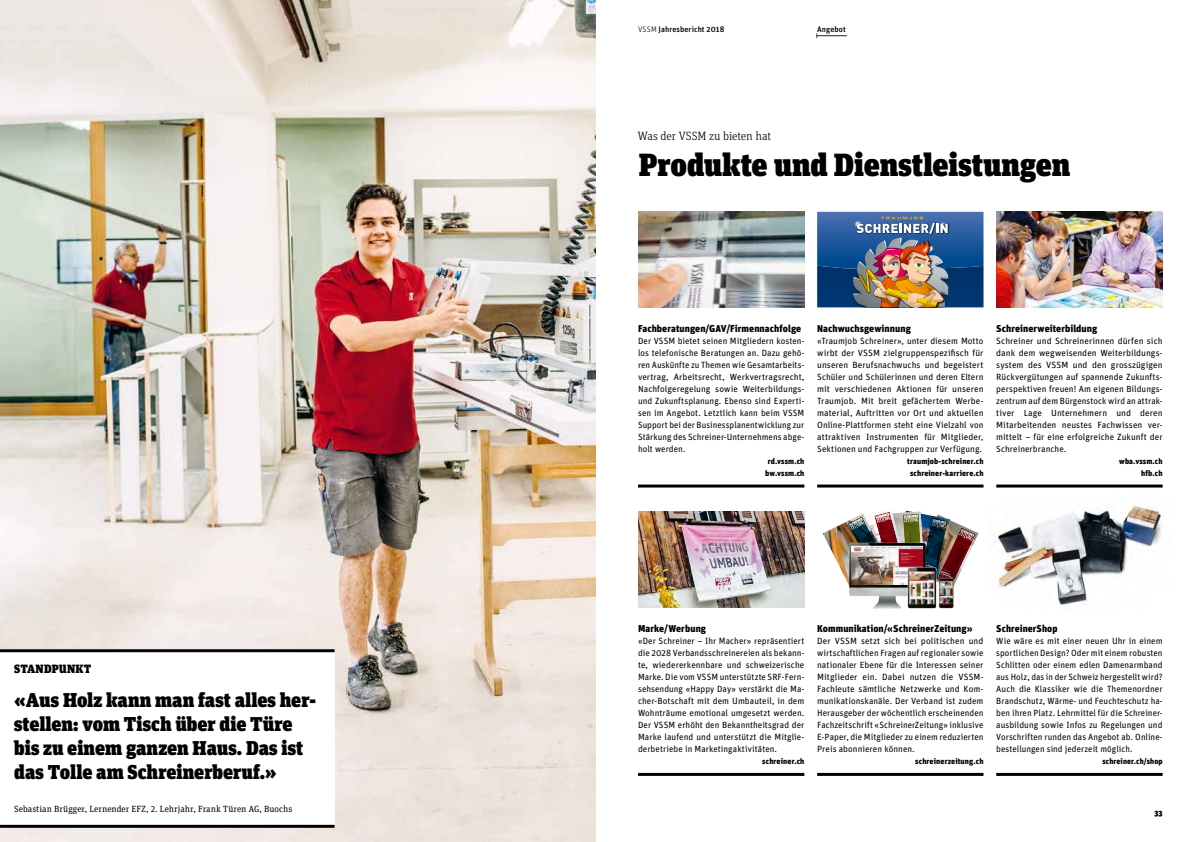
<style>
.page{position:relative;width:1191px;height:842px;background:#fff}
.page>*{position:absolute;margin:0;border:0;box-sizing:border-box;transform-origin:0 0}
.t1{font:900 32px "Unit Slab OT";color:#000}
.t2{font:900 20px/24px "Unit Slab OT";color:#000}
.t3{font:300 12px "Unit Slab OT";letter-spacing:-.01em;color:#000}
.t4{font:900 12px "Unit Slab OT";letter-spacing:.015em;color:#000}
.t5{font:900 10px "Unit OT";letter-spacing:.01em;color:#000}
.t6{font:9px/12px "Unit OT";letter-spacing:.005em;color:#000;text-align:justify}
.t7{font:9px "Unit Slab OT";letter-spacing:.01em;color:#000}
.t8{font:900 8px/12px "Unit OT";letter-spacing:.015em;color:#000;text-align:center}
.t9{font:500 8px "Unit OT";letter-spacing:.01em;color:#000}
.t10{font:900 8px "Unit Slab OT";color:#000}
.t11{font:800 1.9px/1.8px "Fago OT";color:#fff}
.s1{font-weight:300}
</style>
<div class="page">
<img style="left:823px;top:509px;width:155px;height:76px">
<img style="left:847px;top:541px;width:80px;height:68px">
<img style="left:851px;top:546px;width:71px;height:38px">
<img style="left:907px;top:566px;width:30px;height:43px">
<img style="left:937px;top:577px;width:17px;height:31px">
<svg style="left:816px;top:33px;width:31px;height:5px"></svg>
<hr style="left:996px;top:484px;width:166px;height:3px;background:#000">
<hr style="left:638px;top:773px;width:166px;height:3px;background:#000">
<hr style="left:817px;top:773px;width:166px;height:3px;background:#000">
<hr style="left:817px;top:484px;width:166px;height:3px;background:#000">
<img style="left:817px;top:212px;width:166px;height:95px">
<hr style="left:638px;top:484px;width:166px;height:3px;background:#000">
<img style="left:638px;top:212px;width:166px;height:96px">
<img style="left:996px;top:212px;width:166px;height:96px">
<img style="left:638px;top:512px;width:166px;height:96px">
<hr style="left:996px;top:773px;width:166px;height:3px;background:#000">
<img style="left:0;top:0;width:595px;height:842px">
<div style="left:0;top:649px;width:334px;height:179px;background:#fff"></div>
<hr style="left:0;top:649px;width:334px;height:3px;background:#000">
<hr style="left:0;top:825px;width:334px;height:3px;background:#000">
<img style="left:997px;top:503px;width:165px;height:107px">
<h3 class="t4" style="left:14px;top:661px;width:79px">STANDPUNKT</h3>
<h2 class="t2" style="left:14px;top:688px;width:303px">«Aus Holz kann man fast alles her&shy;stellen: vom Tisch über die Türe bis zu einem ganzen Haus. Das ist das Tolle am Schreinerberuf.»</h2>
<p class="t7" style="left:14px;top:803px;width:280px">Sebastian Brügger, Lernender EFZ, 2. Lehrjahr, Frank Türen AG, Buochs</p>
<p class="t9" style="left:638px;top:24px;width:88px"><span class="s1">VSSM</span> Jahresbericht 2018</p>
<p class="t9" style="left:817px;top:24px;width:30px">Angebot</p>
<h3 class="t3" style="left:637px;top:128px;width:135px">Was der VSSM zu bieten hat</h3>
<h1 class="t1" style="left:639px;top:144px;width:433px">Produkte und Dienstleistungen</h1>
<p class="t5" style="left:638px;top:322px;width:165px">Fachberatungen/GAV/Firmennachfolge</p>
<p class="t6" style="left:638px;top:334px;width:168px">Der VSSM bietet seinen Mitgliedern kosten&shy;los telefonische Beratungen an. Dazu gehö&shy;ren Auskünfte zu Themen wie Gesamtarbeits&shy;vertrag, Arbeitsrecht, Werkvertragsrecht, Nachfolgeregelung sowie Weiterbildungs&shy;und Zukunftsplanung. Ebenso sind Experti&shy;sen im Angebot. Letztlich kann beim VSSM Support bei der Businessplanentwicklung zur Stärkung des Schreiner-Unternehmens abge&shy;holt werden.</p>
<p class="t8" style="left:765px;top:455px;width:41px">rd.vssm.ch bw.vssm.ch</p>
<p class="t5" style="left:817px;top:322px;width:95px">Nachwuchsgewinnung</p>
<p class="t6" style="left:817px;top:334px;width:168px">«Traumjob Schreiner», unter diesem Motto wirbt der VSSM zielgruppenspezifisch für unseren Berufsnachwuchs und begeistert Schüler und Schülerinnen und deren Eltern mit verschiedenen Aktionen für unseren Traumjob. Mit breit gefächertem Werbe&shy;material, Auftritten vor Ort und aktuellen Online-Plattformen steht eine Vielzahl von attraktiven Instrumenten für Mitglieder, Sektionen und Fachgruppen zur Verfügung.</p>
<p class="t8" style="left:907px;top:455px;width:78px">traumjob-schreiner.ch schreiner-karriere.ch</p>
<p class="t5" style="left:996px;top:322px;width:103px">Schreinerweiterbildung</p>
<p class="t6" style="left:996px;top:334px;width:168px">Schreiner und Schreinerinnen dürfen sich dank dem wegweisenden Weiterbildungs&shy;system des VSSM und den grosszügigen Rückvergütungen auf spannende Zukunfts&shy;perspektiven freuen! Am eigenen Bildungs&shy;zentrum auf dem Bürgenstock wird an attrak&shy;tiver Lage Unternehmern und deren Mitarbeitenden neustes Fachwissen ver&shy;mittelt – für eine erfolgreiche Zukunft der Schreinerbranche.</p>
<p class="t8" style="left:1119px;top:455px;width:45px;text-align:right">wba.vssm.ch hfb.ch</p>
<p class="t11" style="left:923px;top:564px;width:11px;rotate:11deg">Ohne Kabel</p>
<p class="t11" style="left:942px;top:570px;width:14px;rotate:25deg">Raffinierte<br>Schliessformen</p>
<p class="t5" style="left:638px;top:622px;width:70px">Marke/Werbung</p>
<p class="t6" style="left:638px;top:634px;width:168px">«Der Schreiner – Ihr Macher» repräsentiert die 2028 Verbandsschreinereien als bekann&shy;te, wiedererkennbare und schweizerische Marke. Die vom VSSM unterstützte SRF-Fern&shy;sehsendung «Happy Day» verstärkt die Ma&shy;cher-Botschaft mit dem Umbauteil, in dem Wohnträume emotional umgesetzt werden.<br>Der VSSM erhöht den Bekanntheitsgrad der Marke laufend und unterstützt die Mitglie&shy;derbetriebe in Marketingaktivitäten.</p>
<p class="t8" style="left:762px;top:755px;width:44px">schreiner.ch</p>
<p class="t5" style="left:817px;top:622px;width:157px">Kommunikation/«SchreinerZeitung»</p>
<p class="t6" style="left:817px;top:634px;width:168px">Der VSSM setzt sich bei politischen und wirtschaftlichen Fragen auf regionaler sowie nationaler Ebene für die Interessen seiner Mitglieder ein. Dabei nutzen die VSSM-Fachleute sämtliche Netzwerke und Kom&shy;munikationskanäle. Der Verband ist zudem Herausgeber der wöchentlich erscheinenden Fachzeitschrift «SchreinerZeitung» inklusive E-Paper, die Mitglieder zu einem reduzierten Preis abonnieren können.</p>
<p class="t8" style="left:915px;top:755px;width:70px">schreinerzeitung.ch</p>
<p class="t5" style="left:996px;top:622px;width:63px">SchreinerShop</p>
<p class="t6" style="left:996px;top:634px;width:168px">Wie wäre es mit einer neuen Uhr in einem sportlichen Design? Oder mit einem robusten Schlitten oder einem edlen Damenarmband aus Holz, das in der Schweiz hergestellt wird?<br>Auch die Klassiker wie die Themenordner Brandschutz, Wärme- und Feuchteschutz ha&shy;ben ihren Platz. Lehrmittel für die Schreiner&shy;ausbildung sowie Infos zu Regelungen und Vorschriften runden das Angebot ab. Online&shy;bestellungen sind jederzeit möglich.</p>
<p class="t8" style="left:1102px;top:755px;width:62px">schreiner.ch/shop</p>
<p class="t10" style="left:1154px;top:808px;width:10px">33</p>
</div>
